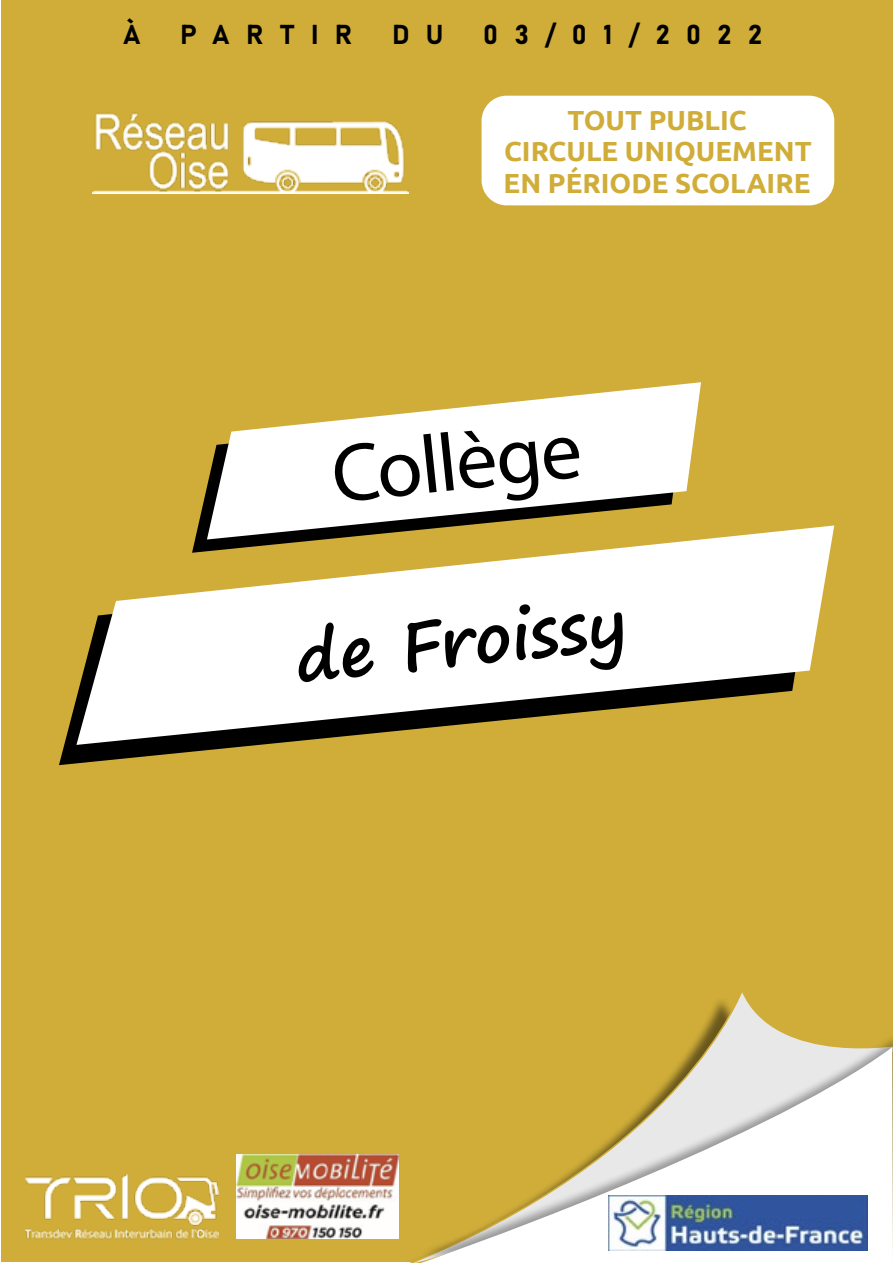
<style>
.page{position:relative;width:893px;height:1263px;background:#fff}
.page>*{position:absolute;margin:0;border:0;box-sizing:border-box;transform-origin:0 0}
.t1{font:82.5px "Myriad Pro";color:#000}
.t2{font:700 67.5px "Segoe Print";color:#000}
.t3{font:700 27.6px/31.7px "Ubuntu";color:#d0ad39;text-align:center}
.t4{font:27px "Bahnschrift";letter-spacing:.61em;color:#000}
</style>
<div class="page">
<div style="left:1px;top:1px;width:891px;height:1261px;background:#d0ad39"></div>
<img style="left:26px;top:1174px;width:193px;height:65px">
<img style="left:236px;top:1154px;width:135px;height:85px">
<div style="left:371px;top:995px;width:522px;height:268px;background:#000;opacity:.5"></div>
<svg style="left:398px;top:989px;width:495px;height:274px"></svg>
<div style="left:419px;top:1031px;width:474px;height:231px;background:#000;opacity:.35"></div>
<svg style="left:421px;top:1046px;width:472px;height:217px"></svg>
<svg style="left:59px;top:700px;width:199px;height:65px"></svg>
<svg style="left:76px;top:525px;width:758px;height:220px;fill:#fff"></svg>
<svg style="left:192px;top:487px;width:494px;height:66px"></svg>
<svg style="left:207px;top:382px;width:494px;height:157px;fill:#fff"></svg>
<img style="left:92px;top:112px;width:316px;height:82px">
<div style="left:482px;top:96px;width:352px;height:109px;background:#fff;border-radius:25px"></div>
<img style="left:608px;top:1195px;width:259px;height:55px">
<p class="t4" style="left:123px;top:14px;width:19px">À</p>
<p class="t4" style="left:180px;top:14px;width:174px">PARTIR</p>
<p class="t4" style="left:392px;top:14px;width:53px">D U</p>
<p class="t4" style="left:483px;top:14px;width:280px">03/01/2022</p>
<p class="t3" style="left:504px;top:104px;width:309px">TOUT PUBLIC<br>CIRCULE UNIQUEMENT<br>EN PÉRIODE SCOLAIRE</p>
<h1 class="t1" style="left:327px;top:424px;width:252px;rotate:-6deg">Collège</h1>
<h2 class="t2" style="left:289px;top:597px;width:334px;rotate:-6deg">de Froissy</h2>
</div>
